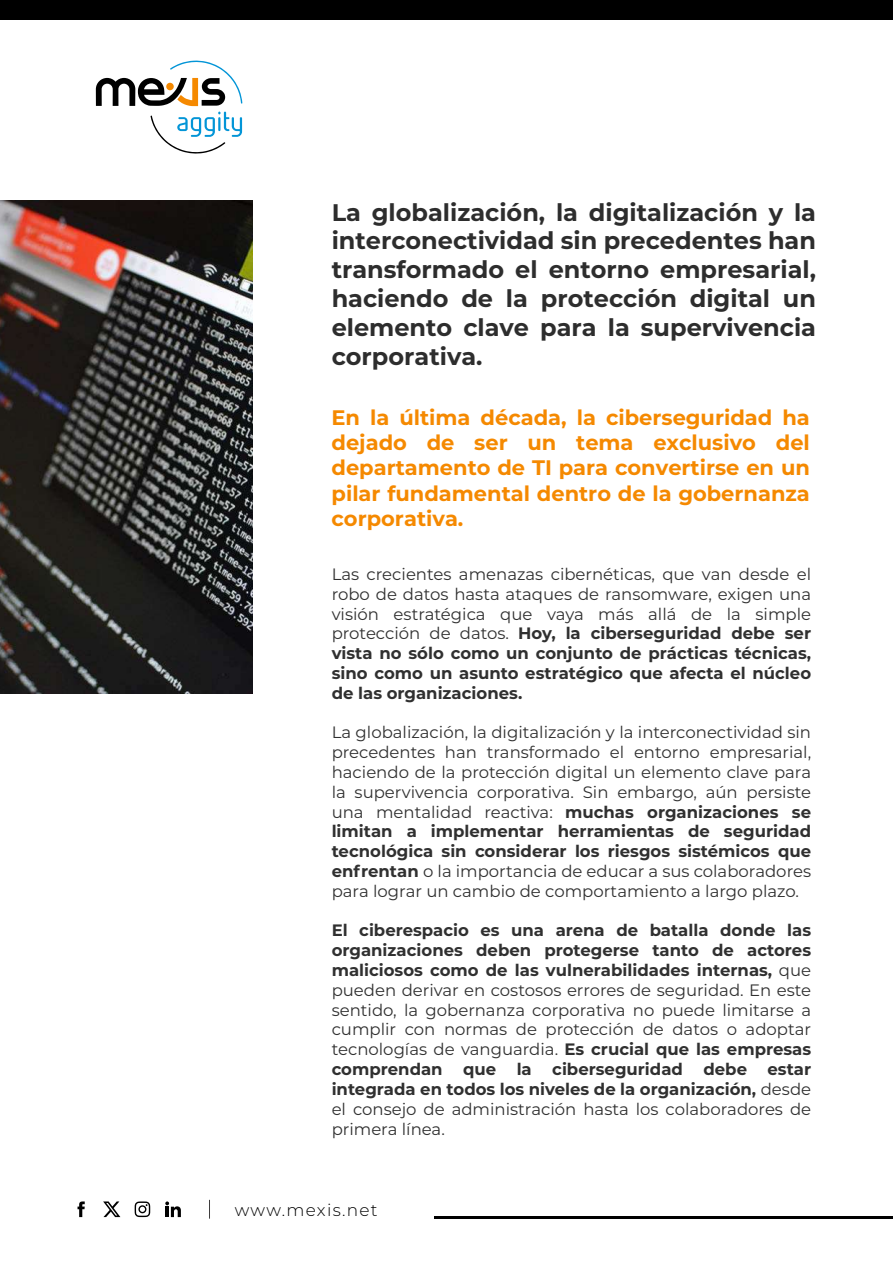
<style>
.page{position:relative;width:893px;height:1263px;background:#fff}
.page>*{position:absolute;margin:0;border:0;box-sizing:border-box;transform-origin:0 0}
.t1{font:700 24px/28.8px "Montserrat";color:#2d2d2d;text-align:justify}
.t2{font:700 21px/25.2px "Montserrat";color:#f58900;text-align:justify}
.t3{font:300 16.95px "Montserrat";letter-spacing:.075em;color:#000}
.t4{font:16.5px/19.8px "Montserrat";color:#303030;text-align:justify}
.t5{font:700 16.5px/19.8px "Montserrat";color:#303030;text-align:justify}
.s1{font-weight:700}
.s2{font-weight:400}
</style>
<div class="page">
<svg style="left:151px;top:112px;width:91px;height:42px"></svg>
<svg style="left:96px;top:60px;width:146px;height:46px"></svg>
<img style="left:0;top:200px;width:253px;height:493px">
<svg style="left:78px;top:1201px;width:7px;height:16px"></svg>
<svg style="left:103px;top:1201px;width:17px;height:16px"></svg>
<svg style="left:165px;top:1201px;width:16px;height:16px"></svg>
<svg style="left:135px;top:1201px;width:15px;height:16px"></svg>
<svg style="left:209px;top:1200px;width:1px;height:18px"></svg>
<hr style="left:435px;top:1216px;width:458px;height:3px;background:#000">
<div style="left:0;top:0;width:893px;height:19px;background:#000"></div>
<h1 class="t1" style="left:332px;top:197px;width:486px">La globalización, la digitalización y la interconectividad sin precedentes han transformado el entorno empresarial, haciendo de la protección digital un elemento clave para la supervivencia corporativa.</h1>
<p class="t2" style="left:331px;top:404px;width:480px">En la última década, la ciberseguridad ha dejado de ser un tema exclusivo del departamento de TI para convertirse en un pilar fundamental dentro de la gobernanza corporativa.</p>
<p class="t4" style="left:332px;top:564px;width:481px">Las crecientes amenazas cibernéticas, que van desde el robo de datos hasta ataques de ransomware, exigen una visión estratégica que vaya más allá de la simple protección de datos. <span class="s1">Hoy, la ciberseguridad debe ser vista no sólo como un conjunto de prácticas técnicas, sino como un asunto estratégico que afecta el núcleo de las organizaciones.</span></p>
<p class="t4" style="left:332px;top:722px;width:481px">La globalización, la digitalización y la interconectividad sin precedentes han transformado el entorno empresarial, haciendo de la protección digital un elemento clave para la supervivencia corporativa. Sin embargo, aún persiste una mentalidad reactiva: <span class="s1">muchas organizaciones se limitan a implementar herramientas de seguridad tecnológica sin considerar los riesgos sistémicos que enfrentan</span> o la importancia de educar a sus colaboradores para lograr un cambio de comportamiento a largo plazo.</p>
<p class="t5" style="left:332px;top:920px;width:481px">El ciberespacio es una arena de batalla donde las organizaciones deben protegerse tanto de actores maliciosos como de las vulnerabilidades internas, <span class="s2">que pueden derivar en costosos errores de seguridad. En este sentido, la gobernanza corporativa no puede limitarse a cumplir con normas de protección de datos o adoptar tecnologías de vanguardia.</span> Es crucial que las empresas comprendan que la ciberseguridad debe estar integrada en todos los niveles de la organización, <span class="s2">desde el consejo de administración hasta los colaboradores de primera línea.</span></p>
<p class="t3" style="left:235px;top:1198px;width:144px">www.mexis.net</p>
</div>
